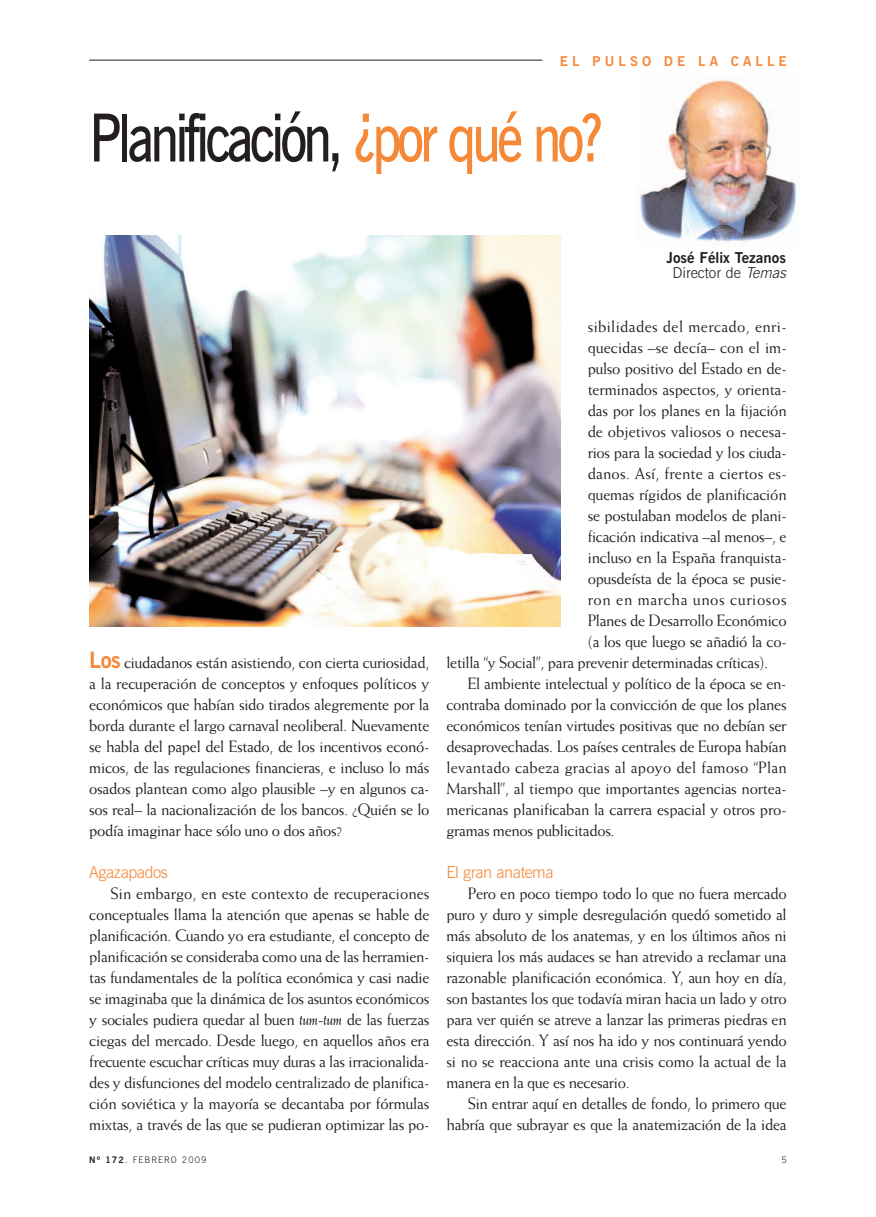
<style>
.page{position:relative;width:876px;height:1217px;background:#fff}
.page>*{position:absolute;margin:0;border:0;box-sizing:border-box;transform-origin:0 0}
.t1{font:600 66px "News Gothic BT";letter-spacing:-.075em;color:#231f20;scale:.8 1}
.t2{font:16.5px/21px "Weiss Std";letter-spacing:-.02em;color:#231f20;text-align:justify}
.t3{font:16.5px "Weiss Std";letter-spacing:.01em;color:#231f20}
.t4{font:16.5px "Weiss Std";color:#231f20}
.t5{font:16.5px "Weiss Std";letter-spacing:.02em;color:#231f20}
.t6{font:300 16.5px "News Gothic BT";letter-spacing:-.025em;color:#f58938}
.t7{font:16.5px "Weiss Std";letter-spacing:.035em;color:#231f20}
.t8{font:700 15px/15px "News Gothic BT";color:#231f20;text-align:center}
.t9{font:700 13.5px "News Gothic BT";letter-spacing:.305em;color:#f58938}
.t10{font:300 9px "News Gothic BT";letter-spacing:.12em;color:#231f20}
.s1{color:#f58938}
.s2{font-weight:300}
.s3{font-weight:300;font-style:italic}
.s4{font-family:"News Gothic BT";font-weight:700;font-size:22.5px;color:#f58938}
.s5{font-style:italic}
.s6{font-weight:700}
</style>
<div class="page">
<hr style="left:89px;top:60px;width:453px;height:1px;background:#231f20">
<img style="left:640px;top:80px;width:157px;height:162px">
<img style="left:89px;top:235px;width:472px;height:391px">
<p class="t9" style="left:560px;top:56px;width:228px">EL PULSO DE LA CALLE</p>
<h1 class="t1" style="left:89px;top:114px;width:644px">Planificación, <span class="s1">¿por qué no?</span></h1>
<p class="t8" style="left:666px;top:251px;width:124px">José Félix Tezanos<br><span class="s2">Director de</span> <span class="s3">Temas</span></p>
<p class="t2" style="left:89px;top:652px;width:342px"><span class="s4">Los</span> ciudadanos están asistiendo, con cierta curiosidad, a la recuperación de conceptos y enfoques políticos y económicos que habían sido tirados alegremente por la borda durante el largo carnaval neoliberal. Nuevamente se habla del papel del Estado, de los incentivos econó&shy;micos, de las regulaciones financieras, e incluso lo más osados plantean como algo plausible –y en algunos ca&shy;sos real– la nacionalización de los bancos. ¿Quién se lo podía imaginar hace sólo uno o dos años?</p>
<p class="t6" style="left:89px;top:865px;width:80px">Agazapados</p>
<p class="t2" style="left:89px;top:883px;width:342px;text-indent:21px">Sin embargo, en este contexto de recuperaciones conceptuales llama la atención que apenas se hable de planificación. Cuando yo era estudiante, el concepto de planificación se consideraba como una de las herramien&shy;tas fundamentales de la política económica y casi nadie se imaginaba que la dinámica de los asuntos económicos y sociales pudiera quedar al buen <span class="s5">tum-tum</span> de las fuerzas ciegas del mercado. Desde luego, en aquellos años era frecuente escuchar críticas muy duras a las irracionalida&shy;des y disfunciones del modelo centralizado de planifica&shy;ción soviética y la mayoría se decantaba por fórmulas mixtas, a través de las que se pudieran optimizar las po-</p>
<p class="t10" style="left:89px;top:1156px;width:119px"><span class="s6">Nº 172</span>. FEBRERO 2009</p>
<p class="t5" style="left:588px;top:319px;width:200px">sibilidades del mercado, enri-</p>
<p class="t4" style="left:588px;top:340px;width:200px">quecidas –se decía– con el im-</p>
<p class="t2" style="left:588px;top:358px;width:200px">pulso positivo del Estado en de-</p>
<p class="t2" style="left:588px;top:379px;width:200px">terminados aspectos, y orienta-</p>
<p class="t2" style="left:588px;top:400px;width:200px">das por los planes en la fijación</p>
<p class="t4" style="left:588px;top:424px;width:200px">de objetivos valiosos o necesa-</p>
<p class="t2" style="left:588px;top:442px;width:200px">rios para la sociedad y los ciuda-</p>
<p class="t3" style="left:588px;top:466px;width:200px">danos. Así, frente a ciertos es-</p>
<p class="t2" style="left:588px;top:484px;width:200px">quemas rígidos de planificación</p>
<p class="t2" style="left:588px;top:505px;width:200px">se postulaban modelos de plani-</p>
<p class="t2" style="left:588px;top:526px;width:200px">ficación indicativa –al menos–, e</p>
<p class="t2" style="left:588px;top:547px;width:200px">incluso en la España franquista-</p>
<p class="t2" style="left:588px;top:568px;width:200px">opusdeísta de la época se pusie-</p>
<p class="t7" style="left:588px;top:592px;width:200px">ron en marcha unos curiosos</p>
<p class="t2" style="left:588px;top:610px;width:200px">Planes de Desarrollo Económico</p>
<p class="t2" style="left:588px;top:631px;width:200px">(a los que luego se añadió la co-</p>
<p class="t2" style="left:446px;top:652px;width:323px">letilla “y Social”, para prevenir determinadas críticas).</p>
<p class="t2" style="left:468px;top:673px;width:320px">El ambiente intelectual y político de la época se en-</p>
<p class="t2" style="left:446px;top:694px;width:342px">contraba dominado por la convicción de que los planes</p>
<p class="t2" style="left:446px;top:715px;width:342px">económicos tenían virtudes positivas que no debían ser</p>
<p class="t2" style="left:446px;top:736px;width:342px">desaprovechadas. Los países centrales de Europa habían</p>
<p class="t3" style="left:446px;top:760px;width:342px">levantado cabeza gracias al apoyo del famoso “Plan</p>
<p class="t2" style="left:446px;top:778px;width:342px">Marshall”, al tiempo que importantes agencias nortea-</p>
<p class="t2" style="left:446px;top:799px;width:342px">mericanas planificaban la carrera espacial y otros pro-</p>
<p class="t2" style="left:446px;top:820px;width:170px">gramas menos publicitados.</p>
<p class="t6" style="left:446px;top:865px;width:109px">El gran anatema</p>
<p class="t2" style="left:446px;top:883px;width:342px;text-indent:21px">Pero en poco tiempo todo lo que no fuera mercado puro y duro y simple desregulación quedó sometido al más absoluto de los anatemas, y en los últimos años ni siquiera los más audaces se han atrevido a reclamar una razonable planificación económica. Y, aun hoy en día, son bastantes los que todavía miran hacia un lado y otro para ver quién se atreve a lanzar las primeras piedras en esta dirección. Y así nos ha ido y nos continuará yendo si no se reacciona ante una crisis como la actual de la manera en la que es necesario.</p>
<p class="t2" style="left:446px;top:1093px;width:342px;text-align:right">Sin entrar aquí en detalles de fondo, lo primero que habría que subrayar es que la anatemización de la idea</p>
<p class="t10" style="left:781px;top:1156px;width:7px">5</p>
</div>
